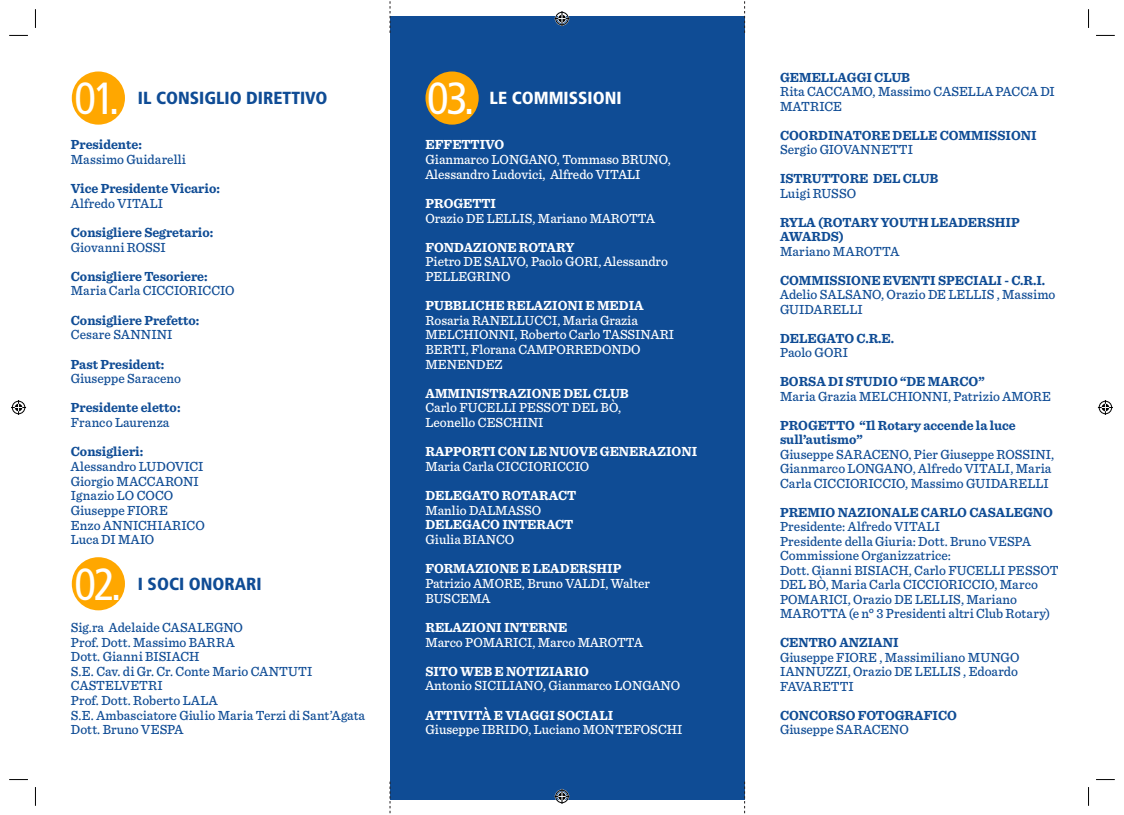
<style>
.page{position:relative;width:1124px;height:815px;background:#fff}
.page>*{position:absolute;margin:0;border:0;box-sizing:border-box;transform-origin:0 0}
.t1{font:condensed 45px "Frutiger LT Std";color:#fff}
.t2{font:900 condensed 17.5px "Frutiger LT Std";color:#0f4c95}
.t3{font:900 condensed 17.5px "Frutiger LT Std";color:#fff}
.t4{font:500 13.75px/14.6px "Sentinel";letter-spacing:.005em;color:#0f4c95;scale:.95 1}
.t5{font:500 13.75px/14.6px "Sentinel";color:#fff;scale:.95 1}
.t6{font:700 13.75px/14.5px "Sentinel";color:#0f4c95;scale:.95 1}
.t7{font:700 13.75px "Sentinel";color:#fff;scale:.95 1}
</style>
<div class="page">
<div style="left:390px;top:17px;width:354px;height:783px;background:#0f4c95"></div>
<div style="left:72px;top:71px;width:53px;height:54px;background:#ffa700;border-radius:50%"></div>
<div style="left:72px;top:557px;width:53px;height:53px;background:#ffa700;border-radius:50%"></div>
<div style="left:425px;top:71px;width:53px;height:54px;background:#ffa700;border-radius:50%"></div>
<svg style="left:389px;top:1px;width:1px;height:32px"></svg>
<svg style="left:389px;top:782px;width:1px;height:31px"></svg>
<svg style="left:744px;top:1px;width:1px;height:32px"></svg>
<svg style="left:744px;top:782px;width:1px;height:31px"></svg>
<svg style="left:9px;top:35px;width:19px;height:1px"></svg>
<svg style="left:1096px;top:35px;width:18px;height:1px"></svg>
<svg style="left:9px;top:779px;width:19px;height:1px"></svg>
<svg style="left:1096px;top:779px;width:18px;height:1px"></svg>
<svg style="left:35px;top:9px;width:1px;height:19px"></svg>
<svg style="left:35px;top:787px;width:1px;height:19px"></svg>
<svg style="left:1088px;top:9px;width:1px;height:19px"></svg>
<svg style="left:1088px;top:787px;width:1px;height:19px"></svg>
<svg style="left:554px;top:11px;width:15px;height:15px"></svg>
<svg style="left:554px;top:789px;width:15px;height:15px"></svg>
<svg style="left:11px;top:400px;width:15px;height:15px"></svg>
<svg style="left:1097px;top:400px;width:15px;height:15px"></svg>
<h1 class="t1" style="left:74px;top:73px;width:47px">01.</h1>
<p class="t2" style="left:138px;top:87px;width:191px">IL CONSIGLIO DIRETTIVO</p>
<p class="t6" style="left:71px;top:137px;width:76px">Presidente:</p>
<p class="t4" style="left:71px;top:151px;width:123px">Massimo Guidarelli</p>
<p class="t6" style="left:71px;top:181px;width:158px">Vice Presidente Vicario:</p>
<p class="t4" style="left:71px;top:195px;width:98px">Alfredo VITALI</p>
<p class="t6" style="left:71px;top:224px;width:151px">Consigliere Segretario:</p>
<p class="t4" style="left:71px;top:239px;width:101px">Giovanni ROSSI</p>
<p class="t6" style="left:71px;top:268px;width:145px">Consigliere Tesoriere:</p>
<p class="t4" style="left:71px;top:283px;width:174px">Maria Carla CICCIORICCIO</p>
<p class="t6" style="left:71px;top:312px;width:137px">Consigliere Prefetto:</p>
<p class="t4" style="left:71px;top:327px;width:108px">Cesare SANNINI</p>
<p class="t6" style="left:71px;top:356px;width:100px">Past President:</p>
<p class="t4" style="left:71px;top:371px;width:117px">Giuseppe Saraceno</p>
<p class="t6" style="left:71px;top:400px;width:117px">Presidente eletto:</p>
<p class="t4" style="left:71px;top:414px;width:105px">Franco Laurenza</p>
<p class="t6" style="left:71px;top:444px;width:78px">Consiglieri:</p>
<p class="t4" style="left:71px;top:458px;width:142px">Alessandro LUDOVICI<br>Giorgio MACCARONI<br>Ignazio LO COCO<br>Giuseppe FIORE<br>Enzo ANNICHIARICO<br>Luca DI MAIO</p>
<h1 class="t1" style="left:74px;top:558px;width:49px">02.</h1>
<p class="t2" style="left:138px;top:573px;width:125px">I SOCI ONORARI</p>
<p class="t4" style="left:71px;top:619px;width:311px">Sig.ra Adelaide CASALEGNO<br>Prof. Dott. Massimo BARRA<br>Dott. Gianni BISIACH<br>S.E. Cav. di Gr. Cr. Conte Mario CANTUTI<br>CASTELVETRI<br>Prof. Dott. Roberto LALA<br>S.E. Ambasciatore Giulio Maria Terzi di Sant’Agata<br>Dott. Bruno VESPA</p>
<h1 class="t1" style="left:427px;top:73px;width:49px">03.</h1>
<p class="t3" style="left:489px;top:87px;width:83px">LE COMMISSIONI</p>
<p class="t7" style="left:425px;top:134px;width:85px">EFFETTIVO</p>
<p class="t5" style="left:425px;top:151px;width:260px">Gianmarco LONGANO, Tommaso BRUNO,<br>Alessandro Ludovici, Alfredo VITALI</p>
<p class="t7" style="left:425px;top:192px;width:76px">PROGETTI</p>
<p class="t5" style="left:425px;top:210px;width:243px">Orazio DE LELLIS, Mariano MAROTTA</p>
<p class="t7" style="left:425px;top:236px;width:158px">FONDAZIONE ROTARY</p>
<p class="t5" style="left:425px;top:254px;width:257px">Pietro DE SALVO, Paolo GORI, Alessandro<br>PELLEGRINO</p>
<p class="t7" style="left:425px;top:295px;width:231px">PUBBLICHE RELAZIONI E MEDIA</p>
<p class="t5" style="left:425px;top:312px;width:263px">Rosaria RANELLUCCI, Maria Grazia<br>MELCHIONNI, Roberto Carlo TASSINARI<br>BERTI, Florana CAMPORREDONDO<br>MENENDEZ</p>
<p class="t7" style="left:425px;top:382px;width:215px">AMMINISTRAZIONE DEL CLUB</p>
<p class="t5" style="left:425px;top:400px;width:207px">Carlo FUCELLI PESSOT DEL Bò,<br>Leonello CESCHINI</p>
<p class="t7" style="left:425px;top:441px;width:287px">RAPPORTI CON LE NUOVE GENERAZIONI</p>
<p class="t5" style="left:425px;top:458px;width:174px">Maria Carla CICCIORICCIO</p>
<p class="t7" style="left:425px;top:485px;width:160px">DELEGATO ROTARACT</p>
<p class="t5" style="left:425px;top:502px;width:123px">Manlio DALMASSO</p>
<p class="t7" style="left:425px;top:514px;width:157px">DELEGACO INTERACT</p>
<p class="t5" style="left:425px;top:531px;width:95px">Giulia BIANCO</p>
<p class="t7" style="left:425px;top:558px;width:208px">FORMAZIONE E LEADERSHIP</p>
<p class="t5" style="left:425px;top:575px;width:238px">Patrizio AMORE, Bruno VALDI, Walter<br>BUSCEMA</p>
<p class="t7" style="left:425px;top:616px;width:151px">RELAZIONI INTERNE</p>
<p class="t5" style="left:425px;top:634px;width:230px">Marco POMARICI, Marco MAROTTA</p>
<p class="t7" style="left:425px;top:660px;width:174px">SITO WEB E NOTIZIARIO</p>
<p class="t5" style="left:425px;top:678px;width:270px">Antonio SICILIANO, Gianmarco LONGANO</p>
<p class="t7" style="left:425px;top:704px;width:199px">ATTIVITà E VIAGGI SOCIALI</p>
<p class="t5" style="left:425px;top:722px;width:272px">Giuseppe IBRIDO, Luciano MONTEFOSCHI</p>
<p class="t6" style="left:780px;top:69px;width:138px">GEMELLAGGI CLUB</p>
<p class="t4" style="left:780px;top:84px;width:290px">Rita CACCAMO, Massimo CASELLA PACCA DI<br>MATRICE</p>
<p class="t6" style="left:780px;top:127px;width:271px">COORDINATORE DELLE COMMISSIONI</p>
<p class="t4" style="left:780px;top:142px;width:141px">Sergio GIOVANNETTI</p>
<p class="t6" style="left:780px;top:171px;width:168px">ISTRUTTORE DEL CLUB</p>
<p class="t4" style="left:780px;top:185px;width:81px">Luigi RUSSO</p>
<p class="t6" style="left:780px;top:214px;width:254px">RYLA (ROTARY YOUTH LEADERSHIP<br>AWARDS)</p>
<p class="t4" style="left:780px;top:243px;width:127px">Mariano MAROTTA</p>
<p class="t6" style="left:780px;top:272px;width:281px">COMMISSIONE EVENTI SPECIALI - C.R.I.</p>
<p class="t4" style="left:780px;top:287px;width:291px">Adelio SALSANO, Orazio DE LELLIS , Massimo<br>GUIDARELLI</p>
<p class="t6" style="left:780px;top:330px;width:122px">DELEGATO C.R.E.</p>
<p class="t4" style="left:780px;top:345px;width:73px">Paolo GORI</p>
<p class="t6" style="left:780px;top:374px;width:217px">BORSA DI STUDIO “DE MARCO”</p>
<p class="t4" style="left:780px;top:388px;width:287px">Maria Grazia MELCHIONNI, Patrizio AMORE</p>
<p class="t6" style="left:780px;top:417px;width:250px">PROGETTO “Il Rotary accende la luce sull’autismo”</p>
<p class="t4" style="left:780px;top:446px;width:290px">Giuseppe SARACENO, Pier Giuseppe ROSSINI,<br>Gianmarco LONGANO, Alfredo VITALI, Maria<br>Carla CICCIORICCIO, Massimo GUIDARELLI</p>
<p class="t6" style="left:780px;top:504px;width:289px">PREMIO NAZIONALE CARLO CASALEGNO</p>
<p class="t4" style="left:780px;top:519px;width:295px">Presidente: Alfredo VITALI<br>Presidente della Giuria: Dott. Bruno VESPA Commissione Organizzatrice:<br>Dott. Gianni BISIACH, Carlo FUCELLI PESSOT DEL Bò, Maria Carla CICCIORICCIO, Marco POMARICI, Orazio DE LELLIS, Mariano MAROTTA (e n° 3 Presidenti altri Club Rotary)</p>
<p class="t6" style="left:780px;top:635px;width:126px">CENTRO ANZIANI</p>
<p class="t4" style="left:780px;top:649px;width:253px;text-align:justify">Giuseppe FIORE , Massimiliano MUNGO IANNUZZI, Orazio DE LELLIS , Edoardo FAVARETTI</p>
<p class="t6" style="left:780px;top:707px;width:188px">CONCORSO FOTOGRAFICO</p>
<p class="t4" style="left:780px;top:721px;width:137px">Giuseppe SARACENO</p>
</div>
